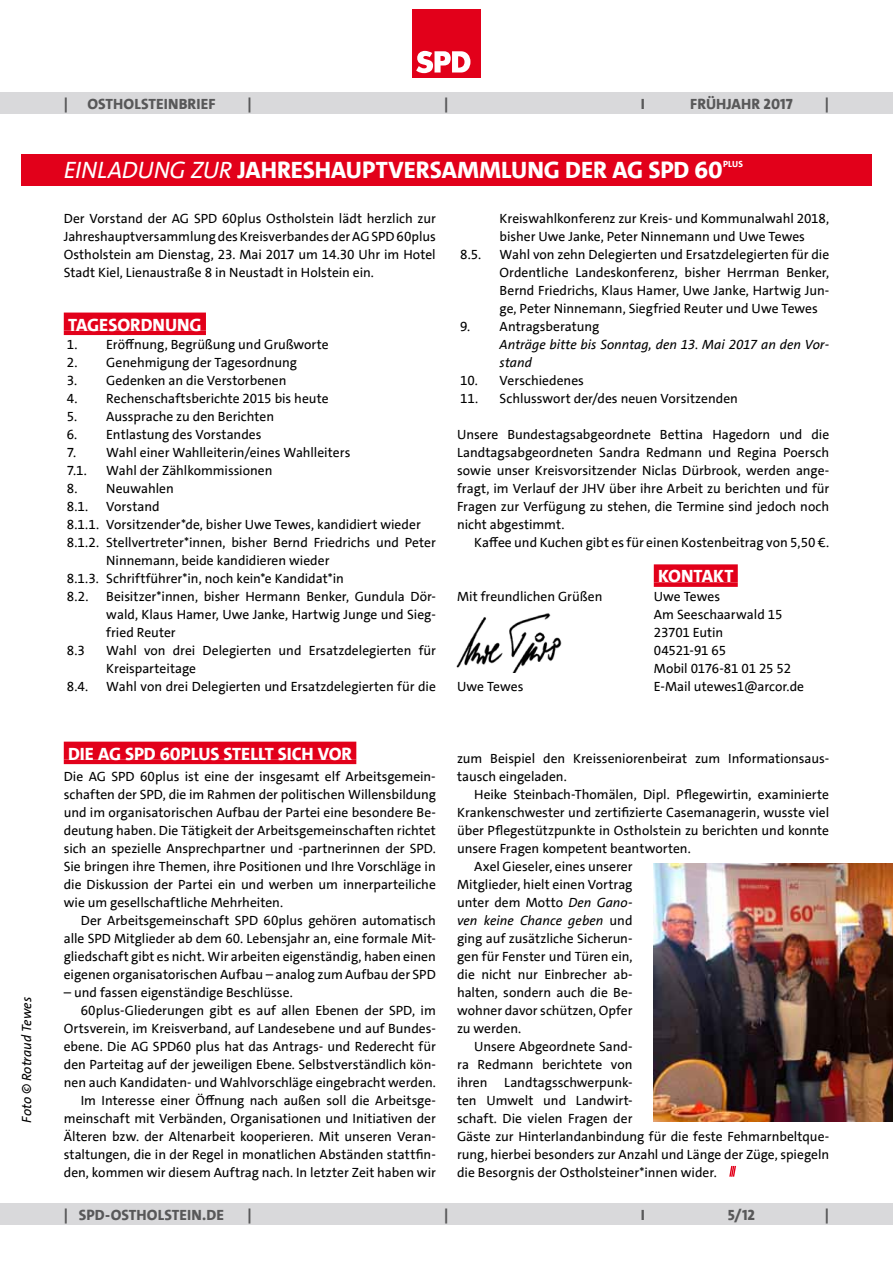
<style>
.page{position:relative;width:893px;height:1263px;background:#fff}
.page>*{position:absolute;margin:0;border:0;box-sizing:border-box;transform-origin:0 0}
.t1{font:800 24px "SPD The Sans Versal";color:#fff}
.t2{font:800 18px "SPD The Sans Versal";letter-spacing:-.005em;color:#fff}
.t3{font:800 15px "SPD The Sans Versal";letter-spacing:.005em;color:#585859}
.t4{font:13.5px/18px "SPD The Sans";color:#000;text-align:justify}
.t5{font:italic 13.5px/18px "SPD The Sans";color:#000}
.t6{font:800 9px "SPD The Sans Versal";color:#fff}
.s1{font-weight:400;font-style:italic}
.s2{font-style:italic}
.s3{font-style:normal}
</style>
<div class="page">
<div style="left:0;top:1203px;width:893px;height:22px;background:#d9d9db"></div>
<div style="left:412px;top:9px;width:69px;height:69px;background:#e2001a"></div>
<svg style="left:416px;top:51px;width:54px;height:22px"></svg>
<div style="left:0;top:92px;width:893px;height:22px;background:#d9d9db"></div>
<img style="left:654px;top:863px;width:239px;height:259px">
<div style="left:21px;top:154px;width:851px;height:32px;background:#e2001a"></div>
<div style="left:64px;top:313px;width:142px;height:18px;background:#e2001a"></div>
<hr style="left:64px;top:331px;width:142px;height:4px;background:#e2001a">
<div style="left:64px;top:742px;width:292px;height:18px;background:#e2001a"></div>
<hr style="left:64px;top:760px;width:292px;height:4px;background:#e2001a">
<div style="left:654px;top:564px;width:84px;height:18px;background:#e2001a"></div>
<div style="left:654px;top:582px;width:84px;height:5px;background:#e2001a"></div>
<svg style="left:729px;top:1166px;width:7px;height:11px"></svg>
<img style="left:456px;top:613px;width:106px;height:60px">
<p class="t5" style="left:18px;top:1123px;width:127px;rotate:-90deg">Foto © Rotraud Tewes</p>
<p class="t3" style="left:64px;top:94px;width:6px">|</p>
<p class="t3" style="left:87px;top:94px;width:130px">OSTHOLSTEINBRIEF</p>
<p class="t3" style="left:248px;top:94px;width:6px">|</p>
<p class="t3" style="left:444px;top:94px;width:6px">|</p>
<p class="t3" style="left:641px;top:94px;width:6px">I</p>
<p class="t3" style="left:690px;top:94px;width:104px">FRÜHJAHR 2017</p>
<p class="t3" style="left:825px;top:94px;width:6px">|</p>
<h1 class="t1" style="left:64px;top:154px;width:660px"><span class="s1">EINLADUNG ZUR</span> JAHRESHAUPTVERSAMMLUNG DER AG SPD 60</h1>
<p class="t6" style="left:723px;top:159px;width:21px">PLUS</p>
<p class="t4" style="left:64px;top:209px;width:374px">Der Vorstand der AG SPD 60plus Ostholstein lädt herzlich zur Jahreshauptversammlung des Kreisverbandes der AG SPD60plus Ostholstein am Dienstag, 23. Mai 2017 um 14.30 Uhr im Hotel Stadt Kiel, Lienaustraße 8 in Neustadt in Holstein ein.</p>
<h2 class="t2" style="left:68px;top:313px;width:135px">TAGESORDNUNG</h2>
<p class="t4" style="left:67px;top:335px;width:263px">1. Eröffnung, Begrüßung und Grußworte</p>
<p class="t4" style="left:67px;top:353px;width:232px">2. Genehmigung der Tagesordnung</p>
<p class="t4" style="left:67px;top:371px;width:221px">3. Gedenken an die Verstorbenen</p>
<p class="t4" style="left:67px;top:389px;width:263px">4. Rechenschaftsberichte 2015 bis heute</p>
<p class="t4" style="left:67px;top:407px;width:209px">5. Aussprache zu den Berichten</p>
<p class="t4" style="left:67px;top:425px;width:196px">6. Entlastung des Vorstandes</p>
<p class="t4" style="left:67px;top:443px;width:285px">7. Wahl einer Wahlleiterin/eines Wahlleiters<br>7.1.</p>
<p class="t4" style="left:106px;top:461px;width:168px">Wahl der Zählkommissionen</p>
<p class="t4" style="left:67px;top:479px;width:109px">8. Neuwahlen<br>8.1.</p>
<p class="t4" style="left:106px;top:497px;width:55px">Vorstand</p>
<p class="t4" style="left:67px;top:515px;width:355px">8.1.1. Vorsitzender*de, bisher Uwe Tewes, kandidiert wieder</p>
<p class="t4" style="left:67px;top:533px;width:371px">8.1.2. Stellvertreter*innen, bisher Bernd Friedrichs und Peter</p>
<p class="t4" style="left:106px;top:551px;width:225px">Ninnemann, beide kandidieren wieder</p>
<p class="t4" style="left:67px;top:569px;width:279px">8.1.3. Schriftführer*in, noch kein*e Kandidat*in</p>
<p class="t4" style="left:67px;top:587px;width:23px">8.2.</p>
<p class="t4" style="left:106px;top:587px;width:331px">Beisitzer*innen, bisher Hermann Benker, Gundula Dör&shy;wald, Klaus Hamer, Uwe Janke, Hartwig Junge und Sieg&shy;fried Reuter</p>
<p class="t4" style="left:67px;top:641px;width:20px">8.3</p>
<p class="t4" style="left:106px;top:641px;width:331px">Wahl von drei Delegierten und Ersatzdelegierten für<br>Kreisparteitage</p>
<p class="t4" style="left:67px;top:677px;width:23px">8.4.</p>
<p class="t4" style="left:106px;top:677px;width:331px">Wahl von drei Delegierten und Ersatzdelegierten für die</p>
<h2 class="t2" style="left:68px;top:742px;width:286px">DIE AG SPD 60PLUS STELLT SICH VOR</h2>
<p class="t4" style="left:64px;top:767px;width:374px">Die AG SPD 60plus ist eine der insgesamt elf Arbeitsgemein&shy;schaften der SPD, die im Rahmen der politischen Willensbildung und im organisatorischen Aufbau der Partei eine besondere Be&shy;deutung haben. Die Tätigkeit der Arbeitsgemeinschaften richtet sich an spezielle Ansprechpartner und -partnerinnen der SPD.<br>Sie bringen ihre Themen, ihre Positionen und Ihre Vorschläge in die Diskussion der Partei ein und werben um innerparteiliche wie um gesellschaftliche Mehrheiten.</p>
<p class="t4" style="left:64px;top:911px;width:374px;text-indent:17px">Der Arbeitsgemeinschaft SPD 60plus gehören automatisch alle SPD Mitglieder ab dem 60. Lebensjahr an, eine formale Mit&shy;gliedschaft gibt es nicht. Wir arbeiten eigenständig, haben einen eigenen organisatorischen Aufbau – analog zum Aufbau der SPD</p>
<p class="t4" style="left:64px;top:983px;width:230px">– und fassen eigenständige Beschlüsse.</p>
<p class="t4" style="left:81px;top:1001px;width:357px">60plus-Gliederungen gibt es auf allen Ebenen der SPD, im</p>
<p class="t4" style="left:64px;top:1019px;width:374px">Ortsverein, im Kreisverband, auf Landesebene und auf Bundes-</p>
<p class="t4" style="left:64px;top:1037px;width:374px">ebene. Die AG SPD60 plus hat das Antrags- und Rederecht für</p>
<p class="t4" style="left:64px;top:1055px;width:374px">den Parteitag auf der jeweiligen Ebene. Selbstverständlich kön-</p>
<p class="t4" style="left:64px;top:1073px;width:374px">nen auch Kandidaten- und Wahlvorschläge eingebracht werden.</p>
<p class="t4" style="left:81px;top:1091px;width:357px">Im Interesse einer Öffnung nach außen soll die Arbeitsge-</p>
<p class="t4" style="left:64px;top:1109px;width:374px">meinschaft mit Verbänden, Organisationen und Initiativen der</p>
<p class="t4" style="left:64px;top:1127px;width:374px">Älteren bzw. der Altenarbeit kooperieren. Mit unseren Veran-</p>
<p class="t4" style="left:64px;top:1145px;width:374px">staltungen, die in der Regel in monatlichen Abständen stattfin-</p>
<p class="t4" style="left:64px;top:1163px;width:374px">den, kommen wir diesem Auftrag nach. In letzter Zeit haben wir</p>
<p class="t4" style="left:500px;top:209px;width:331px">Kreiswahlkonferenz zur Kreis- und Kommunalwahl 2018, bisher Uwe Janke, Peter Ninnemann und Uwe Tewes</p>
<p class="t4" style="left:460px;top:245px;width:23px">8.5.</p>
<p class="t4" style="left:500px;top:245px;width:331px">Wahl von zehn Delegierten und Ersatzdelegierten für die Ordentliche Landeskonferenz, bisher Herrman Benker, Bernd Friedrichs, Klaus Hamer, Uwe Janke, Hartwig Jun&shy;ge, Peter Ninnemann, Siegfried Reuter und Uwe Tewes</p>
<p class="t4" style="left:460px;top:317px;width:141px">9. Antragsberatung</p>
<p class="t5" style="left:500px;top:335px;width:331px">Anträge bitte bis Sonntag, den 13. Mai 2017 an den Vor&shy;stand</p>
<p class="t4" style="left:460px;top:371px;width:125px">10. Verschiedenes</p>
<p class="t4" style="left:460px;top:389px;width:279px">11. Schlusswort der/des neuen Vorsitzenden</p>
<p class="t4" style="left:457px;top:425px;width:374px">Unsere Bundestagsabgeordnete Bettina Hagedorn und die Landtagsabgeordneten Sandra Redmann und Regina Poersch sowie unser Kreisvorsitzender Niclas Dürbrook, werden ange&shy;fragt, im Verlauf der JHV über ihre Arbeit zu berichten und für Fragen zur Verfügung zu stehen, die Termine sind jedoch noch nicht abgestimmt.</p>
<p class="t4" style="left:474px;top:533px;width:357px">Kaffee und Kuchen gibt es für einen Kostenbeitrag von 5,50 €.</p>
<p class="t4" style="left:457px;top:587px;width:147px">Mit freundlichen Grüßen</p>
<p class="t4" style="left:457px;top:677px;width:68px">Uwe Tewes</p>
<h2 class="t2" style="left:658px;top:565px;width:77px">KONTAKT</h2>
<p class="t4" style="left:654px;top:587px;width:152px;text-align:left">Uwe Tewes<br>Am Seeschaarwald 15<br>23701 Eutin<br>04521-91 65<br>Mobil 0176-81 01 25 52<br>E-Mail utewes1@arcor.de</p>
<p class="t4" style="left:457px;top:749px;width:374px">zum Beispiel den Kreisseniorenbeirat zum Informationsaus&shy;tausch eingeladen.</p>
<p class="t4" style="left:474px;top:785px;width:356px">Heike Steinbach-Thomälen, Dipl. Pflegewirtin, examinierte</p>
<p class="t4" style="left:457px;top:803px;width:374px">Krankenschwester und zertifizierte Casemanagerin, wusste viel</p>
<p class="t4" style="left:457px;top:821px;width:374px">über Pflegestützpunkte in Ostholstein zu berichten und konnte</p>
<p class="t4" style="left:457px;top:839px;width:235px">unsere Fragen kompetent beantworten.</p>
<p class="t4" style="left:474px;top:857px;width:160px">Axel Gieseler, eines unserer</p>
<p class="t4" style="left:457px;top:875px;width:177px">Mitglieder, hielt einen Vortrag</p>
<p class="t4" style="left:457px;top:893px;width:177px">unter dem Motto <span class="s2">Den Gano-</span></p>
<p class="t5" style="left:457px;top:911px;width:177px">ven keine Chance geben <span class="s3">und</span></p>
<p class="t4" style="left:457px;top:929px;width:177px">ging auf zusätzliche Sicherun-</p>
<p class="t4" style="left:457px;top:947px;width:177px">gen für Fenster und Türen ein,</p>
<p class="t4" style="left:457px;top:965px;width:177px">die nicht nur Einbrecher ab-</p>
<p class="t4" style="left:457px;top:983px;width:177px">halten, sondern auch die Be-</p>
<p class="t4" style="left:457px;top:1001px;width:177px">wohner davor schützen, Opfer</p>
<p class="t4" style="left:457px;top:1019px;width:66px">zu werden.</p>
<p class="t4" style="left:474px;top:1037px;width:160px">Unsere Abgeordnete Sand-</p>
<p class="t4" style="left:457px;top:1055px;width:177px">ra Redmann berichtete von</p>
<p class="t4" style="left:457px;top:1073px;width:177px">ihren Landtagsschwerpunk-</p>
<p class="t4" style="left:457px;top:1091px;width:177px">ten Umwelt und Landwirt-</p>
<p class="t4" style="left:457px;top:1109px;width:177px">schaft. Die vielen Fragen der</p>
<p class="t4" style="left:457px;top:1127px;width:374px">Gäste zur Hinterlandanbindung für die feste Fehmarnbeltque-</p>
<p class="t4" style="left:457px;top:1145px;width:373px">rung, hierbei besonders zur Anzahl und Länge der Züge, spiegeln</p>
<p class="t4" style="left:457px;top:1163px;width:261px">die Besorgnis der Ostholsteiner*innen wider.</p>
<p class="t3" style="left:64px;top:1205px;width:162px">| SPD-OSTHOLSTEIN.DE</p>
<p class="t3" style="left:248px;top:1205px;width:6px">|</p>
<p class="t3" style="left:444px;top:1205px;width:6px">|</p>
<p class="t3" style="left:641px;top:1205px;width:6px">I</p>
<p class="t3" style="left:728px;top:1205px;width:29px">5/12</p>
<p class="t3" style="left:825px;top:1205px;width:6px">|</p>
</div>
